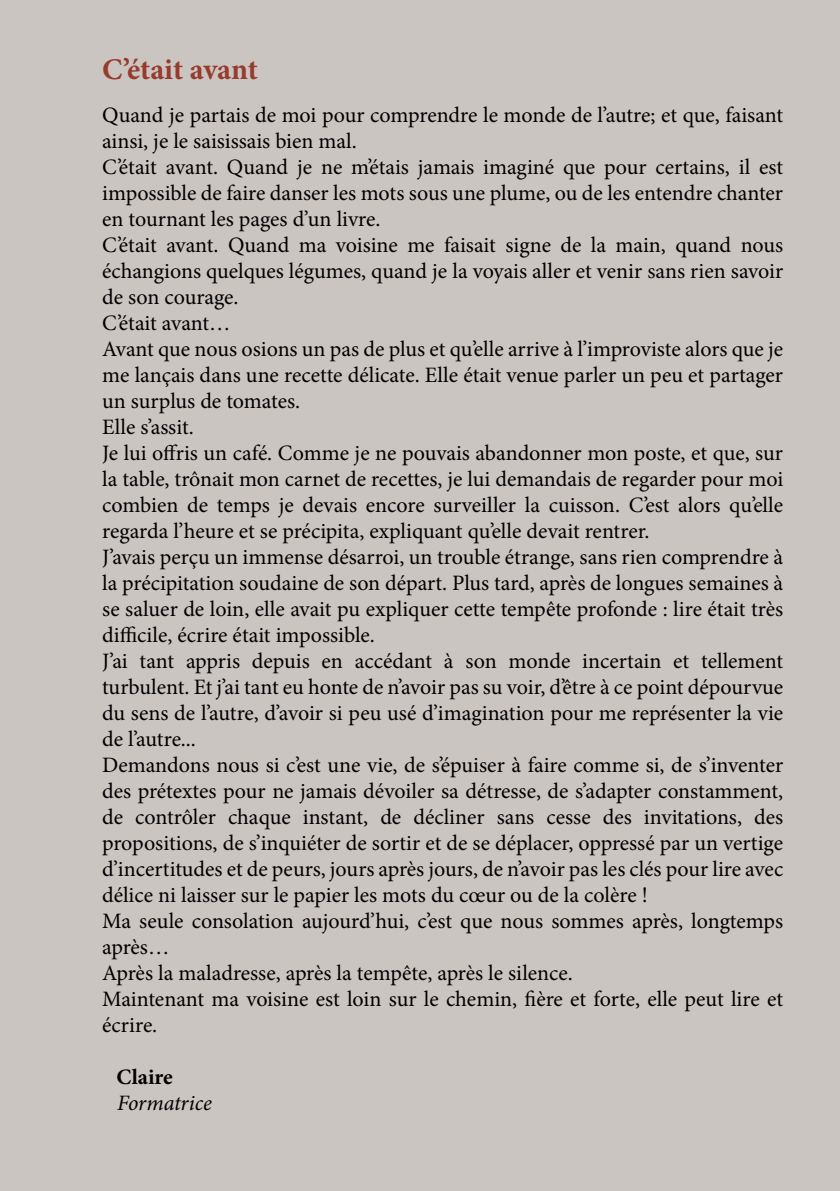
<style>
.page{position:relative;width:840px;height:1191px;background:#fff}
.page>*{position:absolute;margin:0;border:0;box-sizing:border-box;transform-origin:0 0}
.t1{font:700 30px "Minion Pro";letter-spacing:-.005em;color:#963b2e}
.t2{font:22px/26px "Minion Pro";color:#000}
.t3{font:italic 22px "Minion Pro";letter-spacing:-.005em;color:#000}
.t4{font:700 22px "Minion Pro";color:#000}
</style>
<div class="page">
<div style="left:0;top:0;width:839px;height:1191px;background:#cbc5c2"></div>
<h1 class="t1" style="left:102px;top:48px;width:157px">C’était avant</h1>
<p class="t2" style="left:102px;top:102px;width:682px">Quand je partais de moi pour comprendre le monde de l’autre; et que, faisant ainsi, je le saisissais bien mal.<br>C’était avant. Quand je ne m’étais jamais imaginé que pour certains, il est impossible de faire danser les mots sous une plume, ou de les entendre chanter en tournant les pages d’un livre.<br>C’était avant. Quand ma voisine me faisait signe de la main, quand nous échangions quelques légumes, quand je la voyais aller et venir sans rien savoir de son courage.<br>C’était avant…<br>Avant que nous osions un pas de plus et qu’elle arrive à l’improviste alors que je me lançais dans une recette délicate. Elle était venue parler un peu et partager un surplus de tomates.<br>Elle s’assit.<br>Je lui offris un café. Comme je ne pouvais abandonner mon poste, et que, sur la table, trônait mon carnet de recettes, je lui demandais de regarder pour moi combien de temps je devais encore surveiller la cuisson. C’est alors qu’elle regarda l’heure et se précipita, expliquant qu’elle devait rentrer.<br>J’avais perçu un immense désarroi, un trouble étrange, sans rien comprendre à la précipitation soudaine de son départ. Plus tard, après de longues semaines à se saluer de loin, elle avait pu expliquer cette tempête profonde : lire était très difficile, écrire était impossible.<br>J’ai tant appris depuis en accédant à son monde incertain et tellement turbulent. Et j’ai tant eu honte de n’avoir pas su voir, d’être à ce point dépourvue du sens de l’autre, d’avoir si peu usé d’imagination pour me représenter la vie de l’autre...<br>Demandons nous si c’est une vie, de s’épuiser à faire comme si, de s’inventer des prétextes pour ne jamais dévoiler sa détresse, de s’adapter constamment, de contrôler chaque instant, de décliner sans cesse des invitations, des propositions, de s’inquiéter de sortir et de se déplacer, oppressé par un vertige d’incertitudes et de peurs, jours après jours, de n’avoir pas les clés pour lire avec délice ni laisser sur le papier les mots du cœur ou de la colère !<br>Ma seule consolation aujourd’hui, c’est que nous sommes après, longtemps après…<br>Après la maladresse, après la tempête, après le silence.<br>Maintenant ma voisine est loin sur le chemin, fière et forte, elle peut lire et écrire.</p>
<p class="t4" style="left:116px;top:1061px;width:58px">Claire</p>
<p class="t3" style="left:117px;top:1088px;width:96px">Formatrice</p>
</div>
